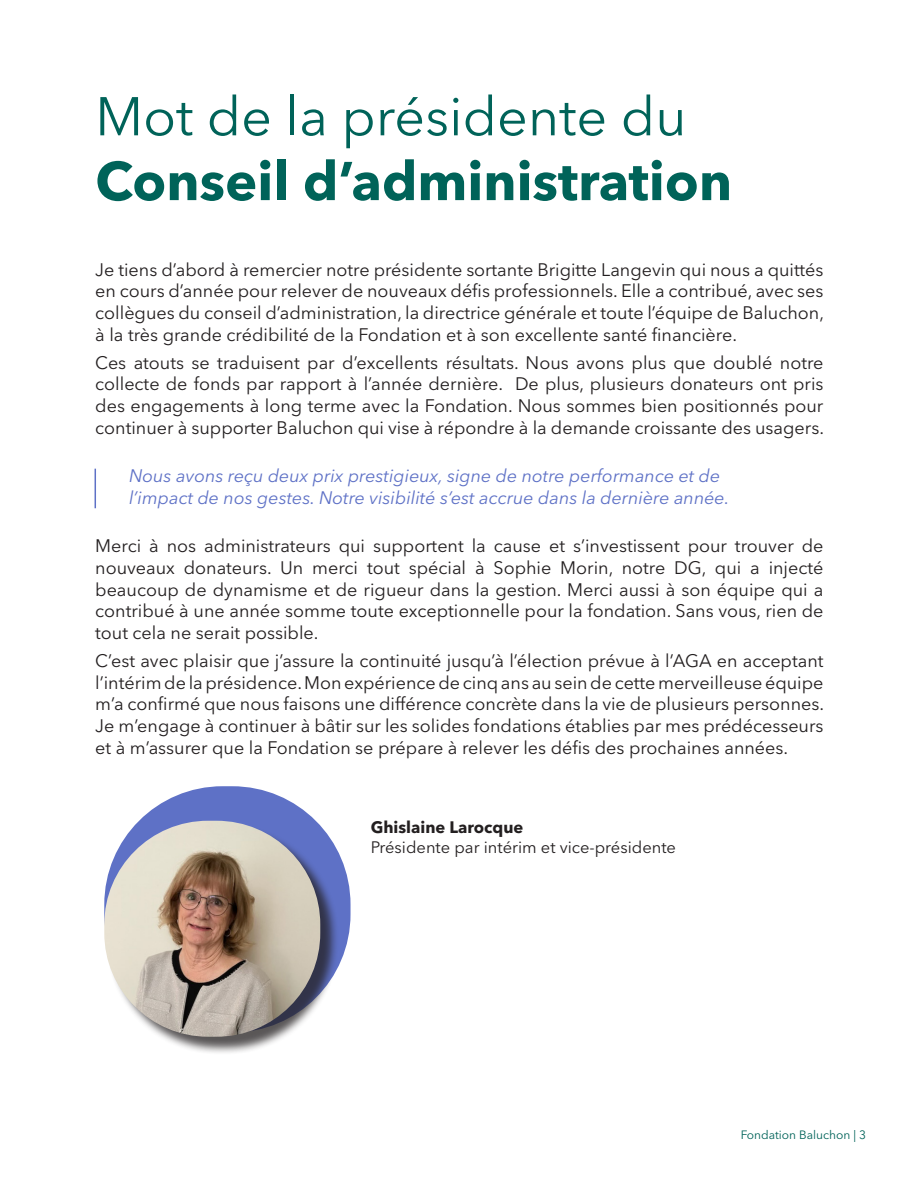
<style>
.page{position:relative;width:918px;height:1188px;background:#fff}
.page>*{position:absolute;margin:0;border:0;box-sizing:border-box;transform-origin:0 0}
.titre1{font:700 54px/64.8px "Avenir Next LT Pro";color:#006359}
.t1{font:18px/21.6px "Avenir Next LT Pro";color:#231f20;text-align:justify}
.exergue{font:italic 18px/21.6px "Avenir Next LT Pro";color:#5e71c6}
.t2{font:16.5px/19.8px "Avenir Next LT Pro";color:#231f20}
.t3{font:12px "Avenir Next LT Pro";color:#006359}
.s1{font-weight:400}
.s2{font-weight:700}
</style>
<div class="page">
<div style="left:104px;top:786px;width:247px;height:246px;background:#5e71c6;border-radius:118px"></div>
<div style="left:107px;top:823px;width:232px;height:232px;background:#231f20;opacity:.75"></div>
<img style="left:104px;top:821px;width:216px;height:216px">
<hr style="left:95px;top:469px;width:1px;height:39px;background:#5e71c6">
<p class="titre1" style="left:95px;top:84px;width:638px"><span class="s1">Mot de la présidente du<br></span>Conseil d’administration</p>
<p class="t1" style="left:95px;top:259px;width:730px">Je tiens d’abord à remercier notre présidente sortante Brigitte Langevin qui nous a quittés en cours d’année pour relever de nouveaux défis professionnels. Elle a contribué, avec ses collègues du conseil d’administration, la directrice générale et toute l’équipe de Baluchon, à la très grande crédibilité de la Fondation et à son excellente santé financière.</p>
<p class="t1" style="left:95px;top:352px;width:730px">Ces atouts se traduisent par d’excellents résultats. Nous avons plus que doublé notre collecte de fonds par rapport à l’année dernière. De plus, plusieurs donateurs ont pris des engagements à long terme avec la Fondation. Nous sommes bien positionnés pour continuer à supporter Baluchon qui vise à répondre à la demande croissante des usagers.</p>
<p class="exergue" style="left:129px;top:465px;width:602px">Nous avons reçu deux prix prestigieux, signe de notre performance et de l’impact de nos gestes. Notre visibilité s’est accrue dans la dernière année.</p>
<p class="t1" style="left:95px;top:535px;width:730px">Merci à nos administrateurs qui supportent la cause et s’investissent pour trouver de nouveaux donateurs. Un merci tout spécial à Sophie Morin, notre DG, qui a injecté beaucoup de dynamisme et de rigueur dans la gestion. Merci aussi à son équipe qui a contribué à une année somme toute exceptionnelle pour la fondation. Sans vous, rien de tout cela ne serait possible.</p>
<p class="t1" style="left:95px;top:650px;width:730px">C’est avec plaisir que j’assure la continuité jusqu’à l’élection prévue à l’AGA en acceptant l’intérim de la présidence. Mon expérience de cinq ans au sein de cette merveilleuse équipe m’a confirmé que nous faisons une différence concrète dans la vie de plusieurs personnes.<br>Je m’engage à continuer à bâtir sur les solides fondations établies par mes prédécesseurs et à m’assurer que la Fondation se prépare à relever les défis des prochaines années.</p>
<p class="t2" style="left:371px;top:818px;width:307px"><span class="s2">Ghislaine Larocque<br></span>Présidente par intérim et vice-présidente</p>
<p class="t3" style="left:741px;top:1127px;width:127px">Fondation Baluchon | 3</p>
</div>
